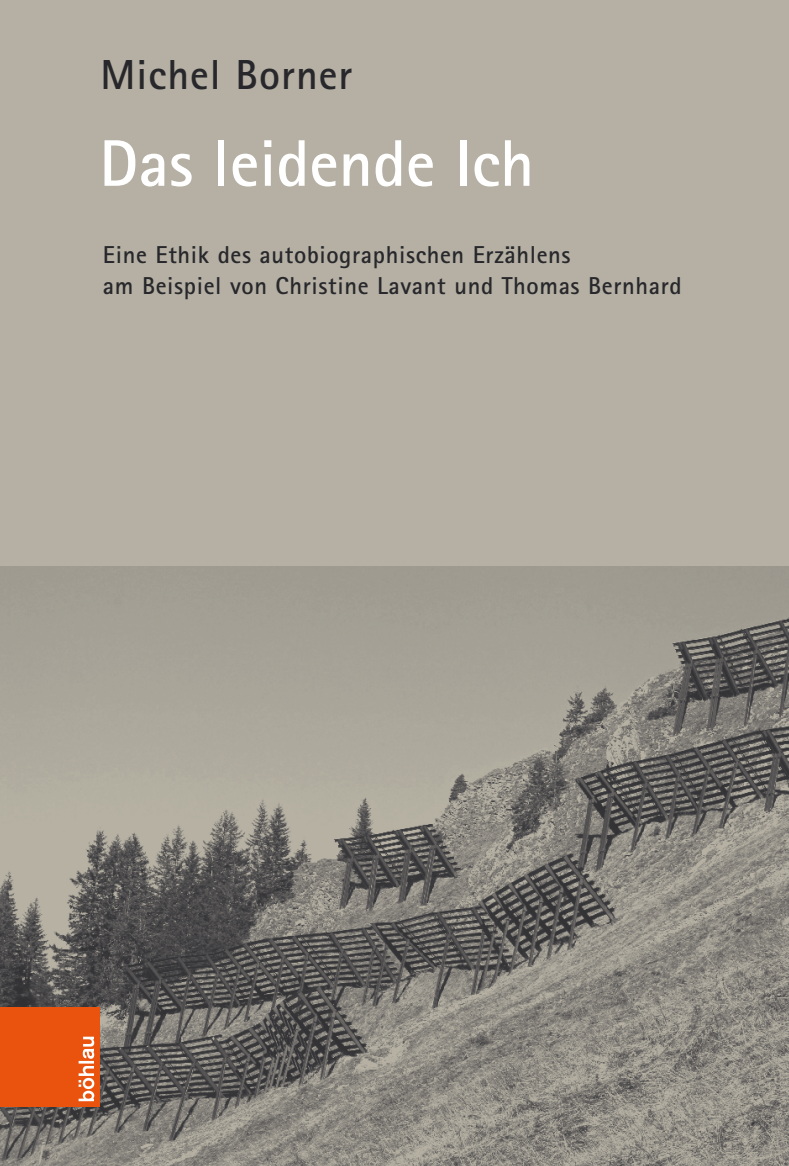
<style>
.page{position:relative;width:789px;height:1166px;background:#fff}
.page>*{position:absolute;margin:0;border:0;box-sizing:border-box;transform-origin:0 0}
.t1{font:700 65.98px "Rotis Sans Serif Std";color:#fff}
.t2{font:700 42px "Rotis Sans Serif Std";letter-spacing:.025em;color:#28282c}
.t3{font:700 24.5px/31.5px "Rotis Sans Serif Std";letter-spacing:.025em;color:#28282c}
</style>
<div class="page">
<img style="left:0;top:565px;width:789px;height:601px">
<div style="left:0;top:1007px;width:99px;height:99px;background:#e9530e"></div>
<svg style="left:79px;top:1036px;width:15px;height:65px"></svg>
<div style="left:0;top:0;width:789px;height:565px;background:#b5b0a3"></div>
<h2 class="t2" style="left:100px;top:49px;width:254px">Michel Borner</h2>
<h1 class="t1" style="left:99px;top:122px;width:436px">Das leidende Ich</h1>
<p class="t3" style="left:103px;top:238px;width:580px">Eine Ethik des autobiographischen Erzählens<br>am Beispiel von Christine Lavant und Thomas Bernhard</p>
</div>
